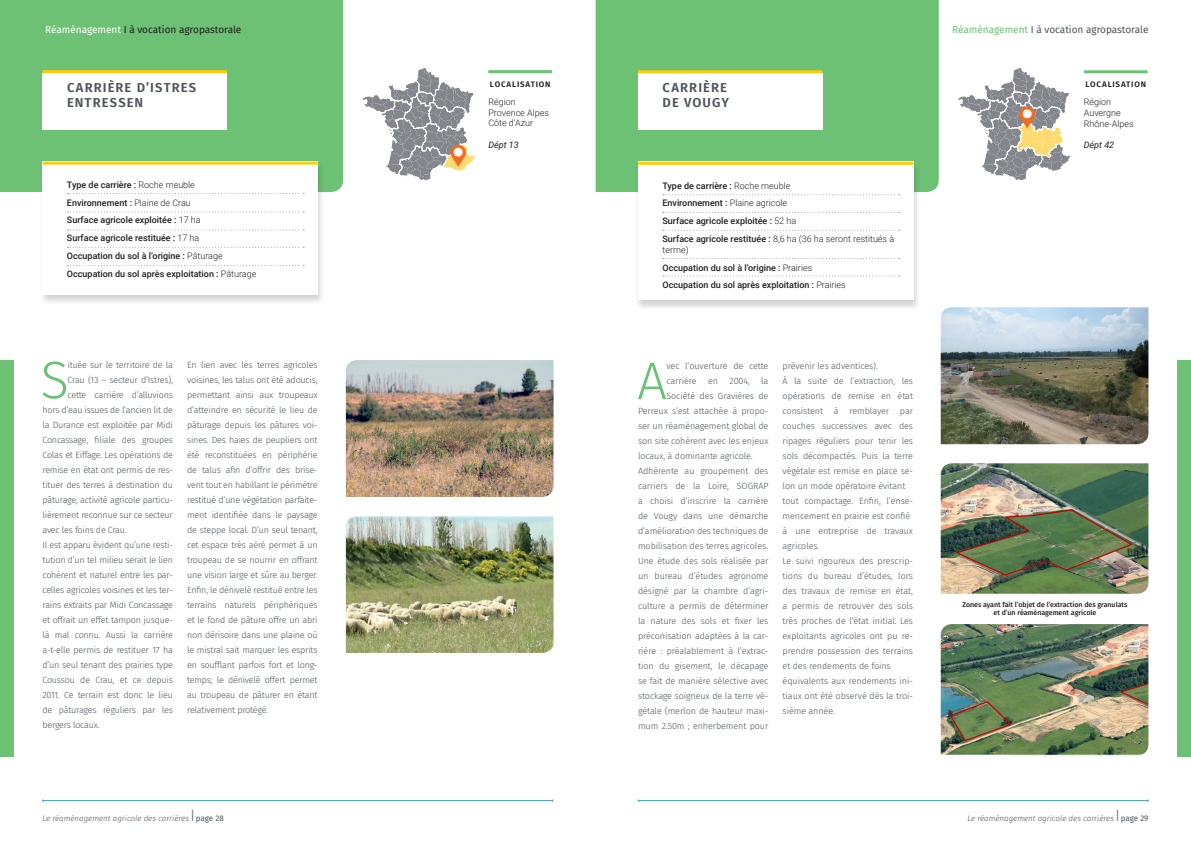
<style>
.page{position:relative;width:1191px;height:842px;background:#fff}
.page>*{position:absolute;margin:0;border:0;box-sizing:border-box;transform-origin:0 0}
.Text{font:300 52.8px "Fira Sans";color:#6cc175}
.CC___Centre{font:600 13px/15px "Fira Sans";letter-spacing:.085em;color:#4d545a}
.t1{font:10px "Fira Sans";color:#231f20}
.t2{font:10px "Fira Sans";color:#4d545a}
.Text-2{font:300 9px/15px "Fira Sans";letter-spacing:-.025em;color:#4d545a;text-align:justify}
.t3{font:500 9px "Roboto";color:#231f20}
.t4{font:300 9px/10.8px "Roboto";color:#231f20}
.t5{font:italic 9px "Roboto";color:#231f20}
.t6{font:italic 300 8px "Fira Sans";color:#4d545a}
.CC___Centre-2{font:600 8px "Fira Sans";letter-spacing:.1em;color:#231f20}
.Text-3{font:500 7px/8.4px "Fira Sans";color:#231f20;text-align:center}
.s1{color:#fff}
.s2{color:#6cc175}
.s3{font-weight:300}
.s4{font-weight:500}
.s5{font-weight:400;font-style:normal;font-size:16px}
.s6{font-weight:400;font-style:normal}
</style>
<div class="page">
<hr style="left:638px;top:800px;width:510px;height:1px;background:#41a1ab">
<hr style="left:43px;top:800px;width:510px;height:1px;background:#41a1ab">
<div style="left:0;top:360px;width:14px;height:397px;background:#6cc175"></div>
<div style="left:1176px;top:360px;width:15px;height:397px;background:#6cc175"></div>
<div style="left:0;top:0;width:343px;height:192px;background:#6cc175"></div>
<div style="left:595px;top:0;width:343px;height:192px;background:#6cc175"></div>
<svg style="left:958px;top:68px;width:112px;height:113px"></svg>
<hr style="left:1083px;top:70px;width:64px;height:3px;background:#6cc175">
<div style="left:634px;top:162px;width:287px;height:149px;background:#231f20;opacity:.2"></div>
<div style="left:638px;top:162px;width:275px;height:138px;background:#fff"></div>
<svg style="left:663px;top:194px;width:236px;height:1px"></svg>
<svg style="left:663px;top:212px;width:236px;height:1px"></svg>
<svg style="left:663px;top:230px;width:236px;height:1px"></svg>
<svg style="left:663px;top:258px;width:236px;height:1px"></svg>
<svg style="left:663px;top:275px;width:236px;height:1px"></svg>
<hr style="left:638px;top:162px;width:275px;height:3px;background:#feca0a">
<div style="left:638px;top:73px;width:184px;height:57px;background:#fff"></div>
<hr style="left:638px;top:70px;width:184px;height:3px;background:#feca0a">
<img style="left:940px;top:624px;width:208px;height:131px">
<img style="left:940px;top:463px;width:208px;height:131px">
<img style="left:940px;top:307px;width:208px;height:137px">
<svg style="left:363px;top:68px;width:111px;height:113px"></svg>
<hr style="left:488px;top:70px;width:64px;height:3px;background:#6cc175">
<div style="left:39px;top:161px;width:286px;height:144px;background:#231f20;opacity:.2"></div>
<div style="left:43px;top:162px;width:274px;height:133px;background:#fff"></div>
<svg style="left:67px;top:193px;width:237px;height:1px"></svg>
<svg style="left:67px;top:211px;width:237px;height:1px"></svg>
<svg style="left:67px;top:230px;width:237px;height:1px"></svg>
<svg style="left:67px;top:247px;width:237px;height:1px"></svg>
<svg style="left:67px;top:265px;width:237px;height:1px"></svg>
<hr style="left:43px;top:162px;width:274px;height:3px;background:#feca0a">
<div style="left:43px;top:73px;width:184px;height:57px;background:#fff"></div>
<hr style="left:43px;top:70px;width:184px;height:3px;background:#feca0a">
<img style="left:346px;top:360px;width:207px;height:137px">
<img style="left:346px;top:516px;width:207px;height:137px">
<p class="t1" style="left:45px;top:22px;width:198px"><span class="s1">Réaménagement</span> I à vocation agropastorale</p>
<p class="t2" style="left:952px;top:22px;width:198px"><span class="s2">Réaménagement</span> I à vocation agropastorale</p>
<p class="CC___Centre" style="left:67px;top:79px;width:131px">CARRIÈRE D’ISTRES<br>ENTRESSEN</p>
<p class="t3" style="left:67px;top:178px;width:129px">Type de carrière : <span class="s3">Roche meuble</span></p>
<p class="t3" style="left:67px;top:196px;width:125px">Environnement : <span class="s3">Plaine de Crau</span></p>
<p class="t3" style="left:67px;top:214px;width:135px">Surface agricole exploitée : <span class="s3">17 ha</span></p>
<p class="t3" style="left:67px;top:232px;width:134px">Surface agricole restituée : <span class="s3">17 ha</span></p>
<p class="t3" style="left:67px;top:250px;width:157px">Occupation du sol à l’origine : <span class="s3">Pâturage</span></p>
<p class="t3" style="left:67px;top:267px;width:191px">Occupation du sol après exploitation : <span class="s3">Pâturage</span></p>
<p class="Text" style="left:40px;top:342px;width:30px">S</p>
<p class="Text-2" style="left:68px;top:357px;width:107px">ituée sur le territoire de la</p>
<p class="Text-2" style="left:68px;top:372px;width:107px">Crau (13 – secteur d’Istres),</p>
<p class="Text-2" style="left:68px;top:387px;width:107px">cette carrière d’alluvions</p>
<p class="Text-2" style="left:43px;top:402px;width:132px">hors d’eau issues de l’ancien lit de</p>
<p class="Text-2" style="left:43px;top:417px;width:132px">la Durance est exploitée par Midi</p>
<p class="Text-2" style="left:43px;top:432px;width:132px">Concassage, filiale des groupes</p>
<p class="Text-2" style="left:43px;top:447px;width:132px">Colas et Eiffage. Les opérations de</p>
<p class="Text-2" style="left:43px;top:462px;width:132px">remise en état ont permis de res-</p>
<p class="Text-2" style="left:43px;top:477px;width:132px">tituer des terres à destination du</p>
<p class="Text-2" style="left:43px;top:492px;width:132px">pâturage, activité agricole particu-</p>
<p class="Text-2" style="left:43px;top:507px;width:132px">lièrement reconnue sur ce secteur</p>
<p class="Text-2" style="left:43px;top:522px;width:86px">avec les foins de Crau.</p>
<p class="Text-2" style="left:43px;top:537px;width:132px">Il est apparu évident qu’une resti&shy;tution d’un tel milieu serait le lien cohérent et naturel entre les par&shy;celles agricoles voisines et les ter&shy;rains extraits par Midi Concassage et offrait un effet tampon jusque&shy;là mal connu. Aussi la carrière a-t-elle permis de restituer 17 ha d’un seul tenant des prairies type Coussou de Crau, et ce depuis 2011. Ce terrain est donc le lieu de pâturages réguliers par les bergers locaux.</p>
<p class="Text-2" style="left:187px;top:357px;width:132px">En lien avec les terres agricoles voisines, les talus ont été adoucis, permettant ainsi aux troupeaux d’atteindre en sécurité le lieu de pâturage depuis les pâtures voi&shy;sines. Des haies de peupliers ont été reconstituées en périphérie de talus afin d’offrir des brise&shy;vent tout en habillant le périmètre restitué d’une végétation parfaite&shy;ment identifiée dans le paysage de steppe local. D’un seul tenant, cet espace très aéré permet à un troupeau de se nourrir en offrant une vision large et sûre au berger.<br>Enfin, le dénivelé restitué entre les terrains naturels périphériques et le fond de pâture offre un abri non dérisoire dans une plaine où le mistral sait marquer les esprits en soufflant parfois fort et long&shy;temps; le dénivelé offert permet au troupeau de pâturer en étant relativement protégé.</p>
<p class="CC___Centre-2" style="left:490px;top:78px;width:62px">LOCALISATION</p>
<p class="t4" style="left:488px;top:96px;width:29px">Région</p>
<p class="t4" style="left:488px;top:107px;width:62px">Provence Alpes<br>Côte d’Azur</p>
<p class="t5" style="left:488px;top:139px;width:32px">Dépt 13</p>
<p class="CC___Centre" style="left:662px;top:79px;width:68px">CARRIÈRE<br>DE VOUGY</p>
<p class="t3" style="left:662px;top:179px;width:129px">Type de carrière : <span class="s3">Roche meuble</span></p>
<p class="t3" style="left:662px;top:197px;width:126px">Environnement : <span class="s3">Plaine agricole</span></p>
<p class="t3" style="left:662px;top:215px;width:135px">Surface agricole exploitée : <span class="s3">52 ha</span></p>
<p class="t4" style="left:662px;top:233px;width:233px"><span class="s4">Surface agricole restituée :</span> 8,6 ha (36 ha seront restitués à terme)</p>
<p class="t3" style="left:662px;top:261px;width:151px">Occupation du sol à l’origine : <span class="s3">Prairies</span></p>
<p class="t3" style="left:662px;top:279px;width:185px">Occupation du sol après exploitation : <span class="s3">Prairies</span></p>
<p class="Text" style="left:637px;top:343px;width:31px">A</p>
<p class="Text-2" style="left:666px;top:358px;width:103px">vec l’ouverture de cette carrière</p>
<p class="Text-2" style="left:708px;top:373px;width:11px">en</p>
<p class="Text-2" style="left:729px;top:373px;width:22px">2004,</p>
<p class="Text-2" style="left:761px;top:373px;width:9px">la</p>
<p class="Text-2" style="left:666px;top:388px;width:103px">Société des Gravières de</p>
<p class="Text-2" style="left:638px;top:403px;width:132px">Perreux s’est attachée à propo-</p>
<p class="Text-2" style="left:638px;top:418px;width:132px">ser un réaménagement global de</p>
<p class="Text-2" style="left:638px;top:433px;width:132px">son site cohérent avec les enjeux</p>
<p class="Text-2" style="left:638px;top:448px;width:116px">locaux, à dominante agricole.</p>
<p class="Text-2" style="left:638px;top:463px;width:132px">Adhérente au groupement des carriers de la Loire, SOGRAP a choisi d’inscrire la carrière de Vougy dans une démarche d’amélioration des techniques de mobilisation des terres agricoles.</p>
<p class="Text-2" style="left:638px;top:553px;width:132px">Une étude des sols réalisée par un bureau d’études agronome désigné par la chambre d’agri&shy;culture a permis de déterminer la nature des sols et fixer les préconisation adaptées à la car&shy;rière : préalablement à l’extrac&shy;tion du gisement, le décapage se fait de manière sélective avec stockage soigneux de la terre vé&shy;gétale (merlon de hauteur maxi&shy;mum 2.50m ; enherbement pour</p>
<p class="Text-2" style="left:782px;top:358px;width:97px">prévenir les adventices).</p>
<p class="Text-2" style="left:782px;top:373px;width:132px">À la suite de l’extraction, les opérations de remise en état consistent à remblayer par couches successives avec des ripages réguliers pour tenir les sols décompactés. Puis la terre végétale est remise en place se&shy;lon un mode opératoire évitant</p>
<p class="Text-2" style="left:782px;top:493px;width:132px">tout compactage. Enfin, l’ense&shy;mencement en prairie est confié</p>
<p class="Text-2" style="left:782px;top:523px;width:132px">à une entreprise de travaux agricoles.</p>
<p class="Text-2" style="left:782px;top:553px;width:132px">Le suivi rigoureux des prescrip&shy;tions du bureau d’études, lors des travaux de remise en état, a permis de retrouver des sols très proches de l’état initial. Les exploitants agricoles ont pu re&shy;prendre possession des terrains et des rendements de foins</p>
<p class="Text-2" style="left:782px;top:673px;width:132px">équivalents aux rendements ini&shy;tiaux ont été observé dès la troi&shy;sième année.</p>
<p class="CC___Centre-2" style="left:1085px;top:78px;width:62px">LOCALISATION</p>
<p class="t4" style="left:1083px;top:96px;width:29px">Région</p>
<p class="t4" style="left:1083px;top:107px;width:38px">Auvergne</p>
<p class="t4" style="left:1083px;top:118px;width:51px">Rhône-Alpes</p>
<p class="t5" style="left:1083px;top:139px;width:32px">Dépt 42</p>
<p class="Text-3" style="left:962px;top:600px;width:167px">Zones ayant fait l’objet de l’extraction des granulats et d’un réaménagement agricole</p>
<p class="t6" style="left:43px;top:812px;width:183px">Le réaménagement agricole des carrières <span class="s5">I</span> <span class="s6">page 28</span></p>
<p class="t6" style="left:967px;top:813px;width:182px">Le réaménagement agricole des carrières <span class="s5">I</span> <span class="s6">page 29</span></p>
</div>
